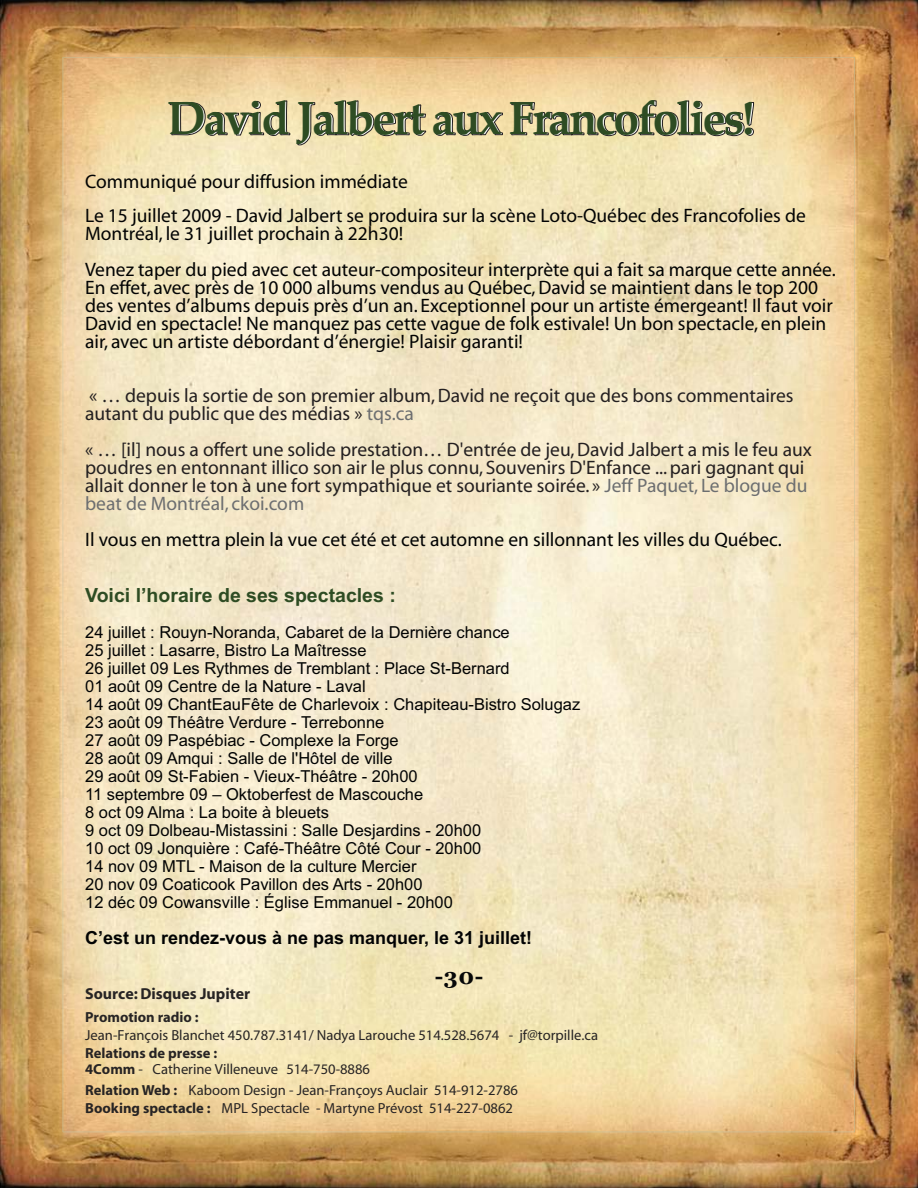
<style>
.page{position:relative;width:918px;height:1188px;background:#fff}
.page>*{position:absolute;margin:0;border:0;box-sizing:border-box;transform-origin:0 0}
.t1{font:700 46.5px "Palatino Linotype";letter-spacing:-.05em;color:#2e4c23}
.t2{font:700 22.5px "Georgia";color:#070808}
.t3{font:19.5px/18px "Myriad";color:#020303}
.t4{font:19.5px/18px "Myriad";color:#231f20}
.t5{font:700 19.5px "Arial";color:#2e4c23}
.t6{font:700 18px "Arial";color:#020303}
.t7{font:16.5px/18px "Arial";color:#020303}
.t8{font:700 15.9px "Myriad";color:#272424}
.t9{font:14.55px/15.3px "Myriad";color:#272424}
.t10{font:700 14.55px "Myriad";color:#272424}
.s1{color:#6c6e70}
.s2{font-weight:700}
</style>
<div class="page">
<img style="left:0;top:0;width:918px;height:1188px">
<img style="left:63px;top:57px;width:792px;height:1075px">
<h1 class="t1" style="left:167px;top:91px;width:589px">David Jalbert aux Francofolies!</h1>
<p class="t3" style="left:85px;top:166px;width:722px;line-height:34.5px">Communiqué pour diffusion immédiate<br>Le 15 juillet 2009 - David Jalbert se produira sur la scène Loto-Québec des Francofolies de</p>
<p class="t3" style="left:85px;top:217px;width:752px;line-height:36px">Montréal, le 31 juillet prochain à 22h30!<br>Venez taper du pied avec cet auteur-compositeur interprète qui a fait sa marque cette année.</p>
<p class="t3" style="left:85px;top:280px;width:749px">En effet, avec près de 10 000 albums vendus au Québec, David se maintient dans le top 200 des ventes d’albums depuis près d’un an. Exceptionnel pour un artiste émergeant! Il faut voir David en spectacle! Ne manquez pas cette vague de folk estivale! Un bon spectacle, en plein air, avec un artiste débordant d’énergie! Plaisir garanti!</p>
<p class="t4" style="left:85px;top:388px;width:710px">« … depuis la sortie de son premier album, David ne reçoit que des bons commentaires autant du public que des médias » <span class="s1">tqs.ca</span></p>
<p class="t4" style="left:85px;top:442px;width:728px">« … [il] nous a offert une solide prestation… D'entrée de jeu, David Jalbert a mis le feu aux poudres en entonnant illico son air le plus connu, Souvenirs D'Enfance ... pari gagnant qui allait donner le ton à une fort sympathique et souriante soirée. » <span class="s1">Jeff Paquet, Le blogue du beat de Montréal, ckoi.com</span></p>
<p class="t3" style="left:85px;top:532px;width:698px">Il vous en mettra plein la vue cet été et cet automne en sillonnant les villes du Québec.</p>
<p class="t5" style="left:85px;top:584px;width:312px">Voici l’horaire de ses spectacles :</p>
<p class="t7" style="left:85px;top:625px;width:497px">24 juillet : Rouyn-Noranda, Cabaret de la Dernière chance<br>25 juillet : Lasarre, Bistro La Maîtresse<br>26 juillet 09 Les Rythmes de Tremblant : Place St-Bernard<br>01 août 09 Centre de la Nature - Laval<br>14 août 09 ChantEauFête de Charlevoix : Chapiteau-Bistro Solugaz 23 août 09 Théâtre Verdure - Terrebonne<br>27 août 09 Paspébiac - Complexe la Forge<br>28 août 09 Amqui : Salle de l'Hôtel de ville<br>29 août 09 St-Fabien - Vieux-Théâtre - 20h00<br>11 septembre 09 – Oktoberfest de Mascouche<br>8 oct 09 Alma : La boite à bleuets<br>9 oct 09 Dolbeau-Mistassini : Salle Desjardins - 20h00<br>10 oct 09 Jonquière : Café-Théâtre Côté Cour - 20h00<br>14 nov 09 MTL - Maison de la culture Mercier<br>20 nov 09 Coaticook Pavillon des Arts - 20h00<br>12 déc 09 Cowansville : Église Emmanuel - 20h00</p>
<p class="t6" style="left:85px;top:927px;width:449px">C’est un rendez-vous à ne pas manquer, le 31 juillet!</p>
<h2 class="t2" style="left:435px;top:963px;width:50px">-30-</h2>
<p class="t8" style="left:85px;top:988px;width:166px">Source: Disques Jupiter</p>
<p class="t10" style="left:85px;top:1012px;width:115px">Promotion radio :</p>
<p class="t9" style="left:85px;top:1029px;width:514px">Jean-François Blanchet 450.787.3141/ Nadya Larouche 514.528.5674 - jf@torpille.ca</p>
<p class="t9" style="left:85px;top:1047px;width:286px"><span class="s2">Relations de presse :<br>4Comm</span> - Catherine Villeneuve 514-750-8886</p>
<p class="t9" style="left:85px;top:1083px;width:434px;line-height:17.5px"><span class="s2">Relation Web :</span> Kaboom Design - Jean-Françoys Auclair 514-912-2786<br><span class="s2">Booking spectacle :</span> MPL Spectacle - Martyne Prévost 514-227-0862</p>
</div>
